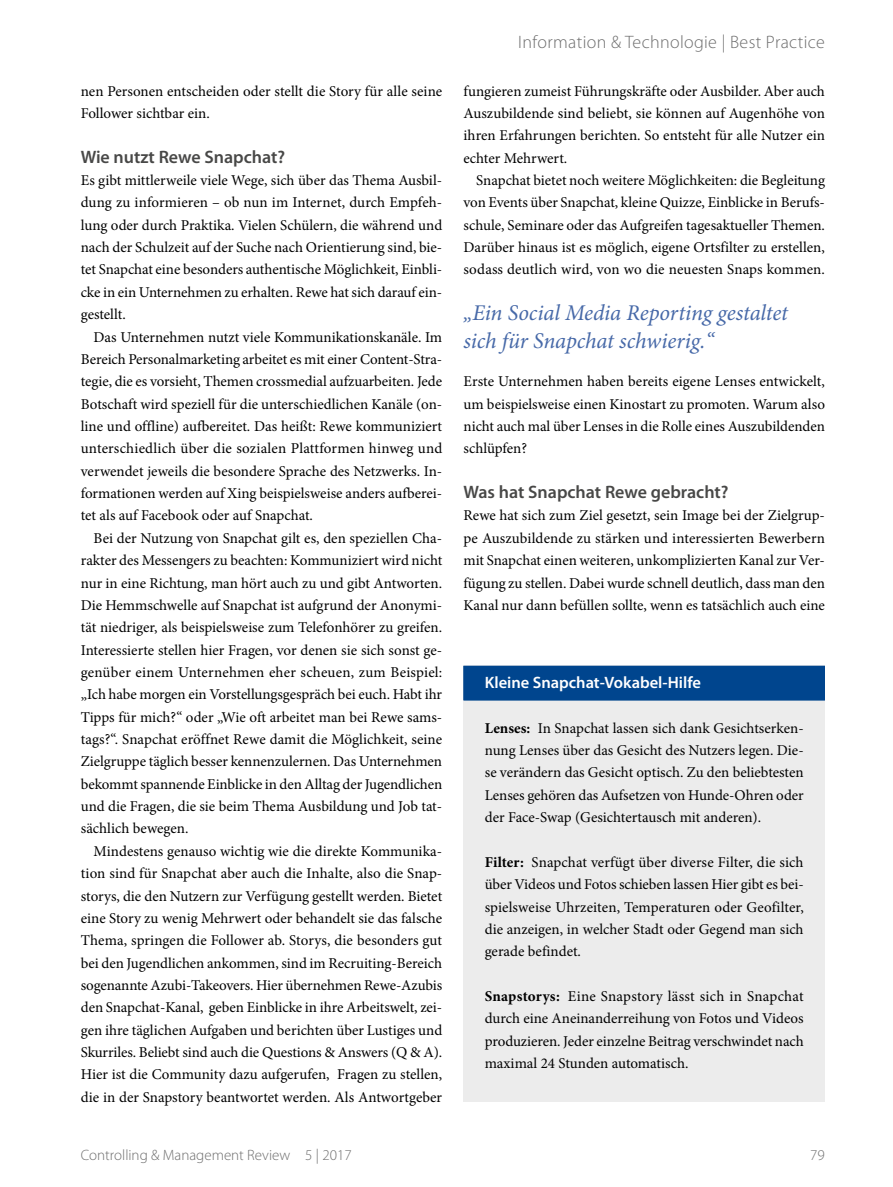
<style>
.page{position:relative;width:893px;height:1187px;background:#fff}
.page>*{position:absolute;margin:0;border:0;box-sizing:border-box;transform-origin:0 0}
.t1{font:italic 22.5px/28.5px "Minion Pro";letter-spacing:-.01em;color:#4769a8}
.t2{font:600 18px "Myriad Pro";color:#484847}
.t3{font:300 18px "Myriad Pro";letter-spacing:.02em;color:#6e6e6e}
.t4{font:600 16.5px "Myriad Pro";color:#fff}
.t5{font:15px/22.4px "Minion Pro";color:#000;text-align:justify}
.t6{font:300 15px "Myriad Pro";color:#6e6e6e}
.s1{font-weight:700}
</style>
<div class="page">
<div style="left:463px;top:665px;width:362px;height:436px;background:#ececec"></div>
<div style="left:463px;top:665px;width:362px;height:35px;background:#00458e"></div>
<p class="t5" style="left:81px;top:80px;width:363px">nen Personen entscheiden oder stellt die Story für alle seine<br>Follower sichtbar ein.</p>
<p class="t2" style="left:81px;top:145px;width:206px">Wie nutzt Rewe Snapchat?</p>
<p class="t5" style="left:81px;top:169px;width:363px">Es gibt mittlerweile viele Wege, sich über das Thema Ausbil&shy;dung zu informieren – ob nun im Internet, durch Empfeh&shy;lung oder durch Praktika. Vielen Schülern, die während und nach der Schulzeit auf der Suche nach Orientierung sind, bie&shy;tet Snapchat eine besonders authentische Möglichkeit, Einbli&shy;cke in ein Unternehmen zu erhalten. Rewe hat sich darauf ein&shy;gestellt.</p>
<p class="t5" style="left:81px;top:325px;width:363px;text-indent:13px">Das Unternehmen nutzt viele Kommunikationskanäle. Im Bereich Personalmarketing arbeitet es mit einer Content-Stra&shy;tegie, die es vorsieht, Themen crossmedial aufzuarbeiten. Jede Botschaft wird speziell für die unterschiedlichen Kanäle (on&shy;line und offline) aufbereitet. Das heißt: Rewe kommuniziert unterschiedlich über die sozialen Plattformen hinweg und verwendet jeweils die besondere Sprache des Netzwerks. In&shy;formationen werden auf Xing beispielsweise anders aufberei&shy;tet als auf Facebook oder auf Snapchat.</p>
<p class="t5" style="left:81px;top:527px;width:363px;text-indent:13px">Bei der Nutzung von Snapchat gilt es, den speziellen Cha&shy;rakter des Messengers zu beachten: Kommuniziert wird nicht nur in eine Richtung, man hört auch zu und gibt Antworten.<br>Die Hemmschwelle auf Snapchat ist aufgrund der Anonymi&shy;tät niedriger, als beispielsweise zum Telefonhörer zu greifen.<br>Interessierte stellen hier Fragen, vor denen sie sich sonst ge&shy;genüber einem Unternehmen eher scheuen, zum Beispiel: „Ich habe morgen ein Vorstellungsgespräch bei euch. Habt ihr Tipps für mich?“ oder „Wie oft arbeitet man bei Rewe sams&shy;tags?“. Snapchat eröffnet Rewe damit die Möglichkeit, seine Zielgruppe täglich besser kennenzulernen. Das Unternehmen bekommt spannende Einblicke in den Alltag der Jugendlichen und die Fragen, die sie beim Thema Ausbildung und Job tat&shy;sächlich bewegen.</p>
<p class="t5" style="left:81px;top:839px;width:363px;text-indent:13px">Mindestens genauso wichtig wie die direkte Kommunika&shy;tion sind für Snapchat aber auch die Inhalte, also die Snap&shy;storys, die den Nutzern zur Verfügung gestellt werden. Bietet eine Story zu wenig Mehrwert oder behandelt sie das falsche Thema, springen die Follower ab. Storys, die besonders gut bei den Jugendlichen ankommen, sind im Recruiting-Bereich sogenannte Azubi-Takeovers. Hier übernehmen Rewe-Azubis den Snapchat-Kanal, geben Einblicke in ihre Arbeitswelt, zei&shy;gen ihre täglichen Aufgaben und berichten über Lustiges und Skurriles. Beliebt sind auch die Questions &amp; Answers (Q &amp; A).<br>Hier ist die Community dazu aufgerufen, Fragen zu stellen, die in der Snapstory beantwortet werden. Als Antwortgeber</p>
<p class="t3" style="left:518px;top:32px;width:308px">Information &amp; Technologie | Best Practice</p>
<p class="t5" style="left:463px;top:80px;width:363px">fungieren zumeist Führungskräfte oder Ausbilder. Aber auch Auszubildende sind beliebt, sie können auf Augenhöhe von ihren Erfahrungen berichten. So entsteht für alle Nutzer ein echter Mehrwert.</p>
<p class="t5" style="left:463px;top:169px;width:363px;text-indent:13px">Snapchat bietet noch weitere Möglichkeiten: die Begleitung von Events über Snapchat, kleine Quizze, Einblicke in Berufs&shy;schule, Seminare oder das Aufgreifen tagesaktueller Themen.<br>Darüber hinaus ist es möglich, eigene Ortsfilter zu erstellen, sodass deutlich wird, von wo die neuesten Snaps kommen.</p>
<h1 class="t1" style="left:463px;top:298px;width:326px">„Ein Social Media Reporting gestaltet sich für Snapchat schwierig.“</h1>
<p class="t5" style="left:463px;top:370px;width:363px">Erste Unternehmen haben bereits eigene Lenses entwickelt, um beispielsweise einen Kinostart zu promoten. Warum also nicht auch mal über Lenses in die Rolle eines Auszubildenden schlüpfen?</p>
<p class="t2" style="left:463px;top:480px;width:267px">Was hat Snapchat Rewe gebracht?</p>
<p class="t5" style="left:463px;top:504px;width:363px">Rewe hat sich zum Ziel gesetzt, sein Image bei der Zielgrup&shy;pe Auszubildende zu stärken und interessierten Bewerbern mit Snapchat einen weiteren, unkomplizierten Kanal zur Ver&shy;fügung zu stellen. Dabei wurde schnell deutlich, dass man den Kanal nur dann befüllen sollte, wenn es tatsächlich auch eine</p>
<p class="t4" style="left:485px;top:672px;width:218px">Kleine Snapchat-Vokabel-Hilfe</p>
<p class="t5" style="left:485px;top:716px;width:321px"><span class="s1">Lenses:</span> In Snapchat lassen sich dank Gesichtserken&shy;nung Lenses über das Gesicht des Nutzers legen. Die&shy;se verändern das Gesicht optisch. Zu den beliebtesten Lenses gehören das Aufsetzen von Hunde-Ohren oder der Face-Swap (Gesichtertausch mit anderen).</p>
<p class="t5" style="left:485px;top:851px;width:320px"><span class="s1">Filter:</span> Snapchat verfügt über diverse Filter, die sich über Videos und Fotos schieben lassen Hier gibt es bei&shy;spielsweise Uhrzeiten, Temperaturen oder Geofilter, die anzeigen, in welcher Stadt oder Gegend man sich gerade befindet.</p>
<p class="t5" style="left:485px;top:985px;width:320px"><span class="s1">Snapstorys:</span> Eine Snapstory lässt sich in Snapchat durch eine Aneinanderreihung von Fotos und Videos produzieren. Jeder einzelne Beitrag verschwindet nach maximal 24 Stunden automatisch.</p>
<p class="t6" style="left:81px;top:1146px;width:272px">Controlling &amp; Management Review 5 | 2017</p>
<p class="t6" style="left:810px;top:1146px;width:16px">79</p>
</div>
